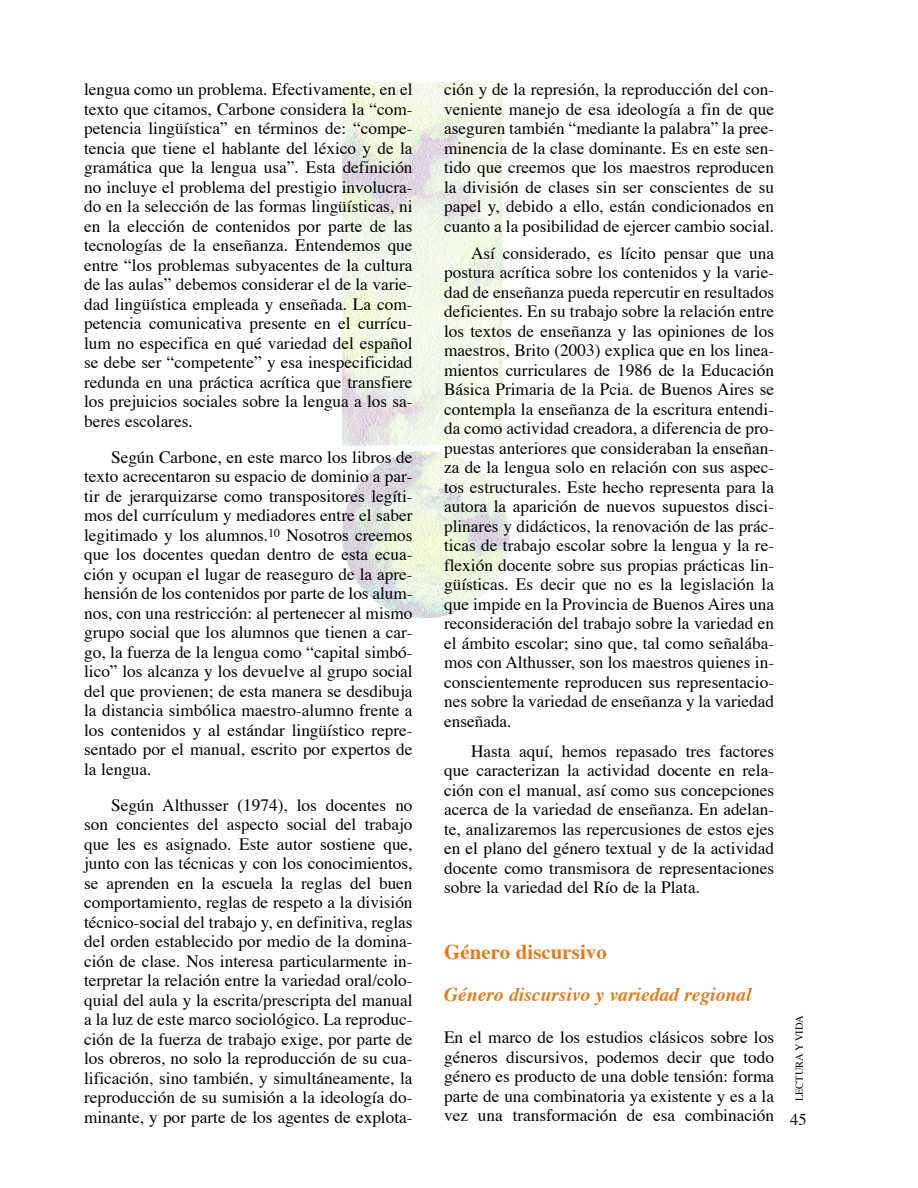
<style>
.page{position:relative;width:918px;height:1188px;background:#fff}
.page>*{position:absolute;margin:0;border:0;box-sizing:border-box;transform-origin:0 0}
.t1{font:700 21px "Times";color:#e67918}
.t2{font:italic 700 19.5px "Times";color:#e67918}
.t3{font:17.25px/19.5px "Times";color:#000;text-align:justify}
.t4{font:16.5px "Times";color:#000}
.t5{font:10.5px "Times";color:#000}
</style>
<div class="page">
<img style="left:342px;top:82px;width:162px;height:365px">
<img style="left:342px;top:451px;width:168px;height:167px">
<p class="t3" style="left:84px;top:81px;width:330px">len gua co mo un pro ble ma. Efec ti va men te, en el tex to que ci ta mos, Car bo ne con si de ra la “com - pe ten cia lin güís ti ca” en tér mi nos de: “com pe - ten cia que tie ne el ha blan te del lé xi co y de la gra má ti ca que la len gua usa”. Es ta de fi ni ción no in clu ye el pro ble ma del pres ti gio in vo lu cra - do en la se lec ción de las for mas lin güís ti cas, ni en la elec ción de con te ni dos por par te de las tec no lo gías de la en se ñan za. En ten de mos que en tre “los pro ble mas sub ya cen tes de la cul tu ra de las au las” de be mos con si de rar el de la va rie - dad lin güís ti ca em plea da y en se ña da. La com - pe ten cia co mu ni ca ti va pre sen te en el cu rrí cu - lum no es pe ci fi ca en qué va rie dad del es pa ñol se de be ser “com pe ten te” y esa ines pe ci fi ci dad re dun da en una prác ti ca acrí ti ca que trans fie re los pre jui cios so cia les so bre la len gua a los sa - be res es co la res.</p>
<p class="t3" style="left:84px;top:449px;width:330px;text-indent:27px">Se gún Car bo ne, en es te mar co los li bros de tex to acre cen ta ron su es pa cio de do mi nio a par - tir de je rar qui zar se co mo trans po si to res le gí ti - mos del cu rrí cu lum y me dia do res en tre el sa ber le gi ti ma do y los alum nos.<sup>10</sup> No so tros cree mos que los do cen tes que dan den tro de es ta ecua - ción y ocu pan el lu gar de rea se gu ro de la apre - hen sión de los con te ni dos por par te de los alum - nos, con una res tric ción: al per te ne cer al mis mo gru po so cial que los alum nos que tie nen a car - go, la fuer za de la len gua co mo “ca pi tal sim bó - li co” los al can za y los de vuel ve al gru po so cial del que pro vie nen; de es ta ma ne ra se des di bu ja la dis tan cia sim bó li ca maes tro-alum no fren te a los con te ni dos y al es tán dar lin güís ti co re pre - sen ta do por el ma nual, es cri to por ex per tos de la len gua.</p>
<p class="t3" style="left:84px;top:797px;width:330px;text-indent:27px">Se gún Alt hus ser (1974), los do cen tes no son con cien tes del as pec to so cial del tra ba jo que les es asig na do. Es te au tor sos tie ne que, jun to con las téc ni cas y con los co no ci mien tos, se apren den en la es cue la la re glas del buen com por ta mien to, re glas de res pe to a la di vi sión téc ni co-so cial del tra ba jo y, en de fi ni ti va, re glas del or den es ta ble ci do por me dio de la do mi na - ción de cla se. Nos in te re sa par ti cu lar men te in - ter pre tar la re la ción en tre la va rie dad oral /co lo - quial del au la y la es cri ta /pres crip ta del ma nual a la luz de es te mar co so cio ló gi co. La re pro duc - ción de la fuer za de tra ba jo exi ge, por par te de los obre ros, no so lo la re pro duc ción de su cua - li fi ca ción, si no tam bién, y si mul tá nea men te, la re pro duc ción de su su mi sión a la ideo lo gía do - mi nan te, y por par te de los agen tes de ex plo ta -</p>
<p class="t3" style="left:444px;top:81px;width:332px">ción y de la re pre sión, la re pro duc ción del con - ve nien te ma ne jo de esa ideo lo gía a fin de que ase gu ren tam bién “me dian te la pa la bra” la pree - mi nen cia de la cla se do mi nan te. Es en es te sen - ti do que cree mos que los maes tros re pro du cen la di vi sión de cla ses sin ser cons cien tes de su pa pel y, de bi do a ello, es tán con di cio na dos en cuan to a la po si bi li dad de ejer cer cam bio so cial.</p>
<p class="t3" style="left:444px;top:245px;width:332px;text-indent:27px">Así con si de ra do, es lí ci to pen sar que una pos tu ra acrí ti ca so bre los con te ni dos y la va rie - dad de en se ñan za pue da re per cu tir en re sul ta dos de fi cien tes. En su tra ba jo so bre la re la ción en tre los tex tos de en se ñan za y las opi nio nes de los maes tros, Bri to (2003) ex pli ca que en los li nea - mien tos cu rri cu la res de 1986 de la Edu ca ción Bá si ca Pri ma ria de la Pcia. de Bue nos Ai res se con tem pla la en se ñan za de la es cri tu ra en ten di - da co mo ac ti vi dad crea do ra, a di fe ren cia de pro - pues tas an te rio res que con si de ra ban la en se ñan - za de la len gua so lo en re la ción con sus as pec - tos es truc tu ra les. Es te he cho re pre sen ta pa ra la au to ra la apa ri ción de nue vos su pues tos dis ci - pli na res y di dác ti cos, la re no va ción de las prác - ti cas de tra ba jo es co lar so bre la len gua y la re - fle xión do cen te so bre sus pro pias prác ti cas lin - güís ti cas. Es de cir que no es la le gis la ción la que im pi de en la Pro vin cia de Bue nos Ai res una re con si de ra ción del tra ba jo so bre la va rie dad en el ám bi to es co lar; si no que, tal co mo se ña lá ba - mos con Alt hus ser, son los maes tros quie nes in - cons cien te men te re pro du cen sus re pre sen ta cio - nes so bre la va rie dad de en se ñan za y la va rie dad en se ña da.</p>
<p class="t3" style="left:444px;top:743px;width:332px;text-indent:27px">Has ta aquí, he mos re pa sa do tres fac to res que ca rac te ri zan la ac ti vi dad do cen te en re la - ción con el ma nual, así co mo sus con cep cio nes acer ca de la va rie dad de en se ñan za. En ade lan - te, ana li za re mos las re per cu sio nes de es tos ejes en el pla no del gé ne ro tex tual y de la ac ti vi dad do cen te co mo trans mi so ra de re pre sen ta cio nes so bre la va rie dad del Río de la Pla ta.</p>
<p class="t1" style="left:444px;top:944px;width:164px">Gé ne ro dis cur si vo</p>
<p class="t2" style="left:444px;top:987px;width:309px">Gé ne ro dis cur si vo y va rie dad re gio nal</p>
<p class="t3" style="left:444px;top:1029px;width:332px">En el mar co de los es tu dios clá si cos so bre los gé ne ros dis cur si vos, po de mos de cir que to do gé ne ro es pro duc to de una do ble ten sión: for ma par te de una com bi na to ria ya exis ten te y es a la vez una trans for ma ción de esa com bi na ción</p>
<p class="t5" style="left:795px;top:1101px;width:88px;rotate:-90deg">LECTURA Y VIDA</p>
<p class="t4" style="left:790px;top:1112px;width:18px">45</p>
</div>
